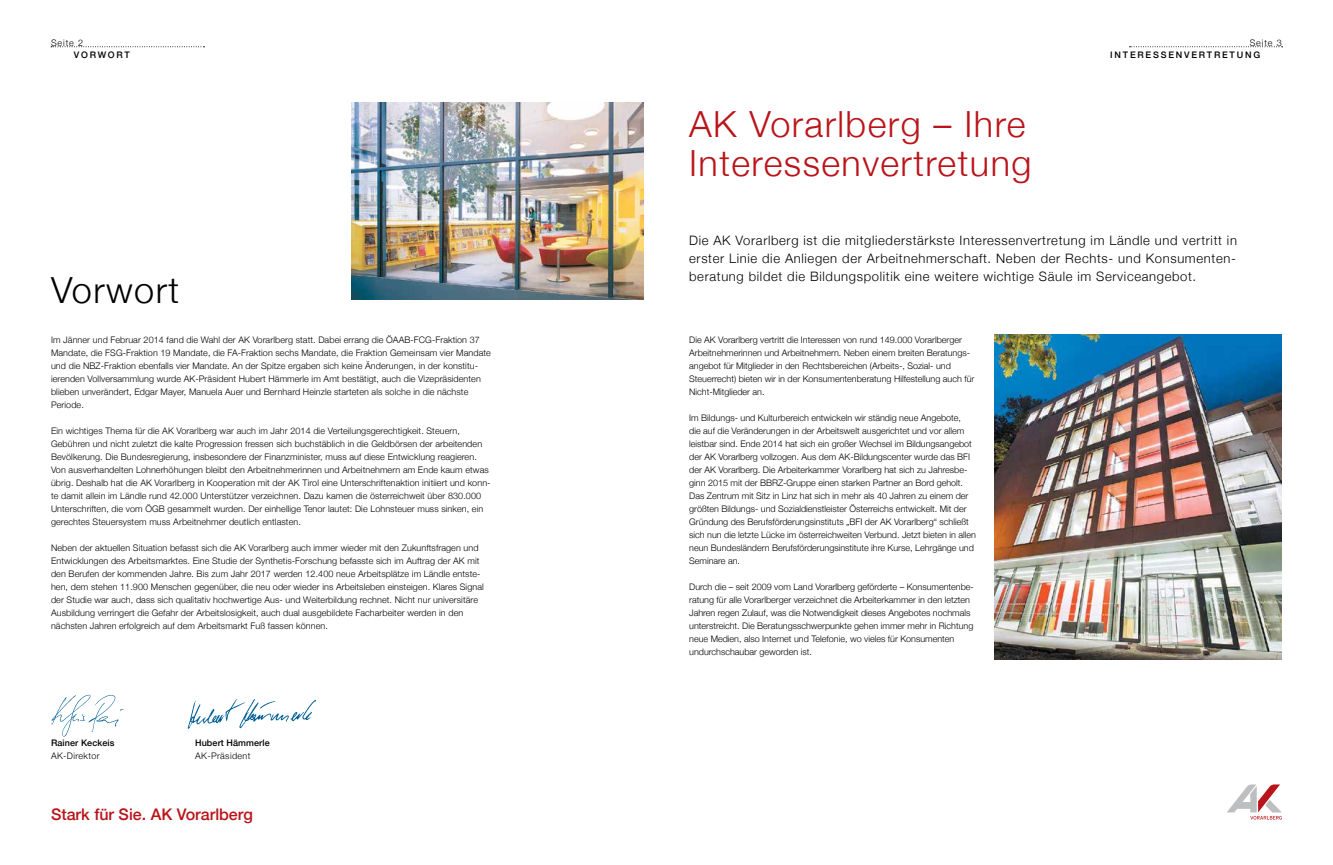
<style>
.page{position:relative;width:1333px;height:865px;background:#fff}
.page>*{position:absolute;margin:0;border:0;box-sizing:border-box;transform-origin:0 0}
.t1{font:300 36px/39px "Helvetica Neue";letter-spacing:.04em;color:#ba141a}
.t2{font:300 36px "Helvetica Neue";letter-spacing:.04em;color:#000}
.t3{font:500 16px "Helvetica Neue";color:#ba141a}
.t4{font:300 13px/18px "Helvetica Neue";letter-spacing:.05em;color:#000;text-align:justify}
.t5{font:300 9px/13px "Helvetica Neue";letter-spacing:.01em;color:#000}
.t6{font:500 9px "Helvetica Neue";letter-spacing:.01em;color:#000}
.t7{font:500 9px "Helvetica Neue";letter-spacing:.2em;color:#000}
.t8{font:300 9px "Helvetica Neue";letter-spacing:.04em;color:#000}
</style>
<div class="page">
<img style="left:351px;top:102px;width:292px;height:197px">
<svg style="left:51px;top:46px;width:153px;height:1px"></svg>
<svg style="left:1129px;top:46px;width:153px;height:1px"></svg>
<svg style="left:1227px;top:784px;width:54px;height:35px"></svg>
<img style="left:994px;top:334px;width:287px;height:325px">
<img style="left:51px;top:694px;width:73px;height:43px">
<img style="left:187px;top:699px;width:129px;height:30px">
<p class="t5" style="left:51px;top:35px;width:34px">Seite 2</p>
<p class="t7" style="left:74px;top:48px;width:58px">VORWORT</p>
<p class="t7" style="left:1110px;top:48px;width:151px">INTERESSENVERTRETUNG</p>
<p class="t5" style="left:1249px;top:35px;width:34px">Seite 3</p>
<h1 class="t2" style="left:51px;top:261px;width:130px">Vorwort</h1>
<p class="t5" style="left:51px;top:333px;width:441px">Im Jänner und Februar 2014 fand die Wahl der AK Vorarlberg statt. Dabei errang die ÖAAB-FCG-Fraktion 37<br>Mandate, die FSG-Fraktion 19 Mandate, die FA-Fraktion sechs Mandate, die Fraktion Gemeinsam vier Mandate und die NBZ-Fraktion ebenfalls vier Mandate. An der Spitze ergaben sich keine Änderungen, in der konstitu&shy;ierenden Vollversammlung wurde AK-Präsident Hubert Hämmerle im Amt bestätigt, auch die Vizepräsidenten blieben unverändert, Edgar Mayer, Manuela Auer und Bernhard Heinzle starteten als solche in die nächste Periode.</p>
<p class="t5" style="left:51px;top:424px;width:441px">Ein wichtiges Thema für die AK Vorarlberg war auch im Jahr 2014 die Verteilungsgerechtigkeit. Steuern, Gebühren und nicht zuletzt die kalte Progression fressen sich buchstäblich in die Geldbörsen der arbeitenden Bevölkerung. Die Bundesregierung, insbesondere der Finanzminister, muss auf diese Entwicklung reagieren.<br>Von ausverhandelten Lohnerhöhungen bleibt den Arbeitnehmerinnen und Arbeitnehmern am Ende kaum etwas übrig. Deshalb hat die AK Vorarlberg in Kooperation mit der AK Tirol eine Unterschriftenaktion initiiert und konn&shy;te damit allein im Ländle rund 42.000 Unterstützer verzeichnen. Dazu kamen die österreichweit über 830.000<br>Unterschriften, die vom ÖGB gesammelt wurden. Der einhellige Tenor lautet: Die Lohnsteuer muss sinken, ein gerechtes Steuersystem muss Arbeitnehmer deutlich entlasten.</p>
<p class="t5" style="left:51px;top:541px;width:434px">Neben der aktuellen Situation befasst sich die AK Vorarlberg auch immer wieder mit den Zukunftsfragen und Entwicklungen des Arbeitsmarktes. Eine Studie der Synthetis-Forschung befasste sich im Auftrag der AK mit den Berufen der kommenden Jahre. Bis zum Jahr 2017 werden 12.400 neue Arbeitsplätze im Ländle entste&shy;hen, dem stehen 11.900 Menschen gegenüber, die neu oder wieder ins Arbeitsleben einsteigen. Klares Signal der Studie war auch, dass sich qualitativ hochwertige Aus- und Weiterbildung rechnet. Nicht nur universitäre Ausbildung verringert die Gefahr der Arbeitslosigkeit, auch dual ausgebildete Facharbeiter werden in den nächsten Jahren erfolgreich auf dem Arbeitsmarkt Fuß fassen können.</p>
<p class="t6" style="left:51px;top:736px;width:65px">Rainer Keckeis</p>
<p class="t6" style="left:195px;top:736px;width:76px">Hubert Hämmerle</p>
<p class="t8" style="left:51px;top:749px;width:50px">AK-Direktor</p>
<p class="t8" style="left:195px;top:749px;width:57px">AK-Präsident</p>
<h2 class="t3" style="left:51px;top:801px;width:203px">Stark für Sie. AK Vorarlberg</h2>
<h1 class="t1" style="left:689px;top:102px;width:344px">AK Vorarlberg – Ihre<br>Interessenvertretung</h1>
<p class="t4" style="left:689px;top:230px;width:549px">Die AK Vorarlberg ist die mitgliederstärkste Interessenvertretung im Ländle und vertritt in erster Linie die Anliegen der Arbeitnehmerschaft. Neben der Rechts- und Konsumenten&shy;beratung bildet die Bildungspolitik eine weitere wichtige Säule im Serviceangebot.</p>
<p class="t5" style="left:689px;top:333px;width:287px">Die AK Vorarlberg vertritt die Interessen von rund 149.000 Vorarlberger Arbeitnehmerinnen und Arbeitnehmern. Neben einem breiten Beratungs&shy;angebot für Mitglieder in den Rechtsbereichen (Arbeits-, Sozial- und Steuerrecht) bieten wir in der Konsumentenberatung Hilfestellung auch für Nicht-Mitglieder an.</p>
<p class="t5" style="left:689px;top:411px;width:288px">Im Bildungs- und Kulturbereich entwickeln wir ständig neue Angebote,<br>die auf die Veränderungen in der Arbeitswelt ausgerichtet und vor allem leistbar sind. Ende 2014 hat sich ein großer Wechsel im Bildungsangebot der AK Vorarlberg vollzogen. Aus dem AK-Bildungscenter wurde das BFI der AK Vorarlberg. Die Arbeiterkammer Vorarlberg hat sich zu Jahresbe&shy;ginn 2015 mit der BBRZ-Gruppe einen starken Partner an Bord geholt.<br>Das Zentrum mit Sitz in Linz hat sich in mehr als 40 Jahren zu einem der größten Bildungs- und Sozialdienstleister Österreichs entwickelt. Mit der Gründung des Berufsförderungsinstituts „BFI der AK Vorarlberg“ schließt sich nun die letzte Lücke im österreichweiten Verbund. Jetzt bieten in allen neun Bundesländern Berufsförderungsinstitute ihre Kurse, Lehrgänge und Seminare an.</p>
<p class="t5" style="left:689px;top:580px;width:286px">Durch die – seit 2009 vom Land Vorarlberg geförderte – Konsumentenbe&shy;ratung für alle Vorarlberger verzeichnet die Arbeiterkammer in den letzten Jahren regen Zulauf, was die Notwendigkeit dieses Angebotes nochmals unterstreicht. Die Beratungsschwerpunkte gehen immer mehr in Richtung neue Medien, also Internet und Telefonie, wo vieles für Konsumenten undurchschaubar geworden ist.</p>
</div>
